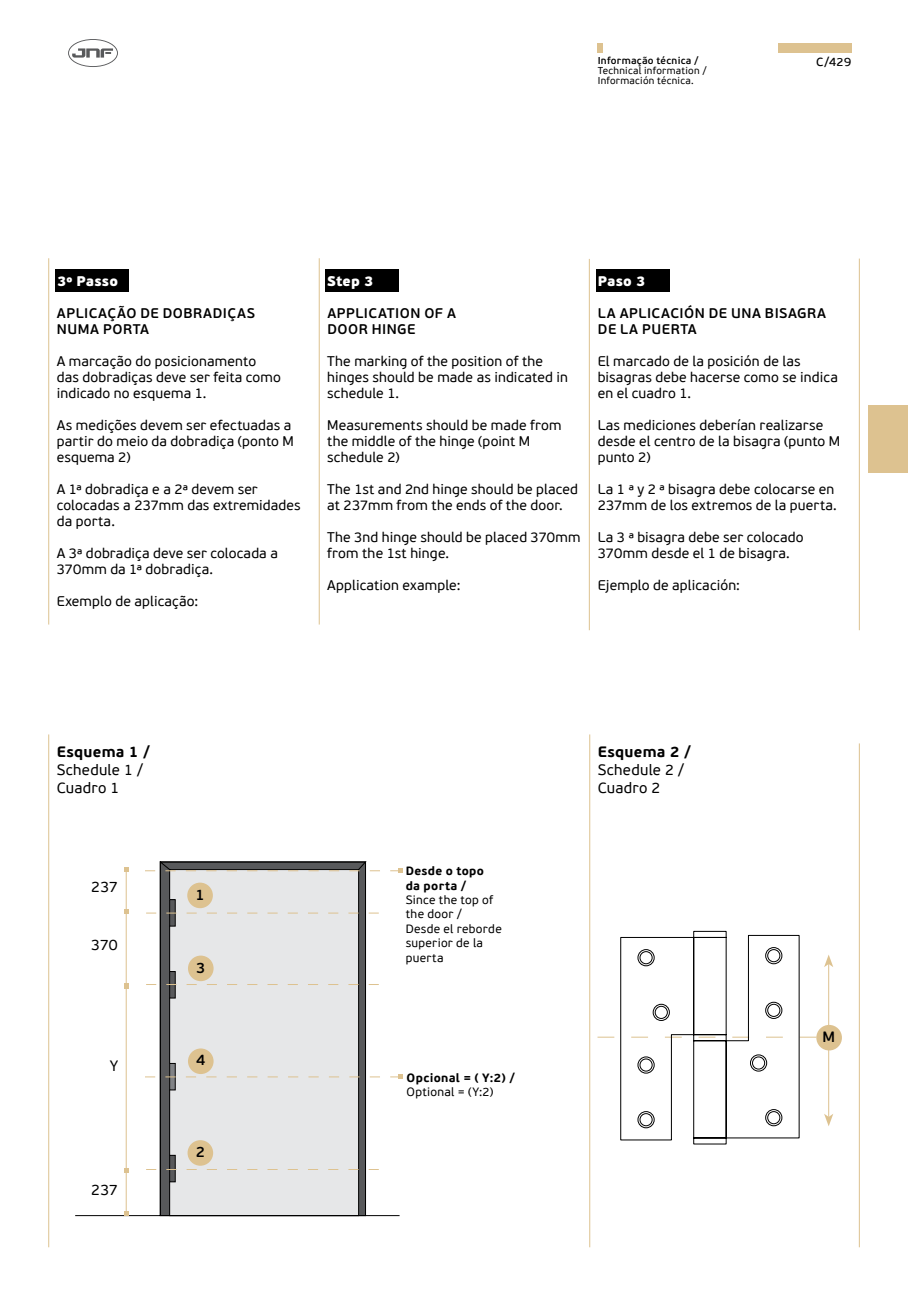
<style>
.page{position:relative;width:908px;height:1304px;background:#fff}
.page>*{position:absolute;margin:0;border:0;box-sizing:border-box;transform-origin:0 0}
.t1{font:15px "PF Beau Sans Pro";letter-spacing:.02em;color:#000}
.t2{font:700 15px "PF Beau Sans Pro";letter-spacing:.02em;color:#000}
.t3{font:600 15px "PF Beau Sans Pro";color:#000}
.legendas{font:14px/16px "PF Beau Sans Pro";letter-spacing:.01em;color:#000}
.t4{font:600 14px "PF Beau Sans Pro";letter-spacing:.04em;color:#000}
.legendas-2{font:900 14px "PF Beau Sans Pro";letter-spacing:.015em;color:#fff}
.t5{font:12px/14.4px "PF Beau Sans Pro";letter-spacing:.025em;color:#000}
.t6{font:700 12px "PF Beau Sans Pro";letter-spacing:.025em;color:#000}
.t7{font:12px "PF Beau Sans Pro Bbook";color:#000}
.t8{font:10px "PF Beau Sans Pro";letter-spacing:.025em;color:#000}
.t9{font:600 10px "PF Beau Sans Pro";letter-spacing:.025em;color:#000}
</style>
<div class="page">
<div style="left:55px;top:269px;width:73px;height:23px;background:#000"></div>
<div style="left:326px;top:269px;width:73px;height:23px;background:#000"></div>
<div style="left:596px;top:269px;width:73px;height:23px;background:#000"></div>
<svg style="left:68px;top:39px;width:50px;height:28px"></svg>
<div style="left:597px;top:43px;width:5px;height:9px;background:#ddc290"></div>
<div style="left:867px;top:405px;width:40px;height:67px;background:#ddc290"></div>
<hr style="left:48px;top:258px;width:1px;height:367px;background:#ddc290">
<hr style="left:318px;top:258px;width:1px;height:367px;background:#ddc290">
<hr style="left:588px;top:259px;width:1px;height:371px;background:#ddc290">
<hr style="left:858px;top:259px;width:1px;height:371px;background:#ddc290">
<hr style="left:48px;top:734px;width:1px;height:513px;background:#ddc290">
<hr style="left:589px;top:734px;width:1px;height:513px;background:#ddc290">
<hr style="left:858px;top:743px;width:1px;height:504px;background:#ddc290">
<svg style="left:75px;top:861px;width:325px;height:355px"></svg>
<div style="left:169px;top:900px;width:6px;height:26px;background:#58595b"></div>
<div style="left:169px;top:899px;width:6px;height:27px;border:1px solid #000"></div>
<div style="left:169px;top:972px;width:6px;height:26px;background:#58595b"></div>
<div style="left:169px;top:971px;width:6px;height:27px;border:1px solid #000"></div>
<div style="left:169px;top:1155px;width:6px;height:27px;background:#58595b"></div>
<div style="left:169px;top:1155px;width:6px;height:27px;border:1px solid #000"></div>
<div style="left:169px;top:1063px;width:6px;height:27px;background:#808285"></div>
<div style="left:169px;top:1063px;width:6px;height:27px;border:1px solid #000"></div>
<svg style="left:145px;top:869px;width:257px;height:4px"></svg>
<svg style="left:145px;top:1075px;width:257px;height:4px"></svg>
<svg style="left:146px;top:913px;width:232px;height:1px"></svg>
<svg style="left:146px;top:984px;width:232px;height:1px"></svg>
<svg style="left:146px;top:1169px;width:232px;height:1px"></svg>
<hr style="left:827px;top:964px;width:1px;height:153px;background:#ddc290">
<svg style="left:824px;top:955px;width:8px;height:12px"></svg>
<svg style="left:824px;top:1114px;width:8px;height:12px"></svg>
<hr style="left:126px;top:870px;width:1px;height:42px;background:#ddc290">
<svg style="left:124px;top:868px;width:4px;height:4px"></svg>
<hr style="left:126px;top:1170px;width:1px;height:43px;background:#ddc290">
<svg style="left:124px;top:1211px;width:4px;height:4px"></svg>
<hr style="left:126px;top:911px;width:1px;height:75px;background:#ddc290">
<svg style="left:124px;top:909px;width:4px;height:5px"></svg>
<hr style="left:126px;top:986px;width:1px;height:185px;background:#ddc290">
<svg style="left:124px;top:984px;width:4px;height:4px"></svg>
<svg style="left:124px;top:1168px;width:4px;height:5px"></svg>
<div style="left:816px;top:1025px;width:25px;height:25px;background:#ddc290;border-radius:50%"></div>
<div style="left:187px;top:883px;width:26px;height:25px;background:#ddc290;border-radius:50%"></div>
<div style="left:187px;top:1140px;width:26px;height:26px;background:#ddc290;border-radius:50%"></div>
<div style="left:188px;top:956px;width:25px;height:25px;background:#ddc290;border-radius:50%"></div>
<div style="left:188px;top:1048px;width:25px;height:26px;background:#ddc290;border-radius:50%"></div>
<svg style="left:597px;top:931px;width:219px;height:213px"></svg>
<div style="left:777px;top:43px;width:73px;height:9px;background:#ddc290"></div>
<p class="t9" style="left:597px;top:55px;width:102px">Informação técnica /</p>
<p class="t8" style="left:597px;top:65px;width:110px">Technical information /</p>
<p class="t8" style="left:597px;top:75px;width:97px">Información técnica.</p>
<p class="t7" style="left:815px;top:55px;width:36px">C/429</p>
<p class="legendas-2" style="left:57px;top:272px;width:63px">3º Passo</p>
<p class="t4" style="left:57px;top:305px;width:199px">APLICAÇÃO DE DOBRADIÇAS</p>
<p class="t4" style="left:57px;top:321px;width:94px">NUMA PORTA</p>
<p class="legendas" style="left:57px;top:353px;width:226px">A marcação do posicionamento das dobradiças deve ser feita como indicado no esquema 1.</p>
<p class="legendas" style="left:57px;top:417px;width:238px">As medições devem ser efectuadas a partir do meio da dobradiça (ponto M esquema 2)</p>
<p class="legendas" style="left:57px;top:481px;width:245px">A 1ª dobradiça e a 2ª devem ser colocadas a 237mm das extremidades da porta.</p>
<p class="legendas" style="left:57px;top:545px;width:222px">A 3ª dobradiça deve ser colocada a<br>370mm da 1ª dobradiça.</p>
<p class="legendas" style="left:57px;top:593px;width:143px">Exemplo de aplicação:</p>
<p class="legendas-2" style="left:327px;top:272px;width:48px">Step 3</p>
<p class="t4" style="left:327px;top:305px;width:130px">APPLICATION OF A</p>
<p class="t4" style="left:327px;top:321px;width:90px">DOOR HINGE</p>
<p class="legendas" style="left:327px;top:353px;width:242px">The marking of the position of the hinges should be made as indicated in</p>
<p class="legendas" style="left:327px;top:385px;width:73px">schedule 1.</p>
<p class="legendas" style="left:327px;top:417px;width:236px">Measurements should be made from the middle of the hinge (point M schedule 2)</p>
<p class="legendas" style="left:327px;top:481px;width:252px">The 1st and 2nd hinge should be placed at 237mm from the ends of the door.</p>
<p class="legendas" style="left:327px;top:529px;width:255px">The 3nd hinge should be placed 370mm from the 1st hinge.</p>
<p class="legendas" style="left:327px;top:577px;width:135px">Application example:</p>
<p class="legendas-2" style="left:597px;top:272px;width:49px">Paso 3</p>
<p class="t4" style="left:597px;top:305px;width:230px">LA APLICACIÓN DE UNA BISAGRA</p>
<p class="t4" style="left:597px;top:321px;width:100px">DE LA PUERTA</p>
<p class="legendas" style="left:597px;top:353px;width:241px">El marcado de la posición de las bisagras debe hacerse como se indica en el cuadro 1.</p>
<p class="legendas" style="left:597px;top:417px;width:244px">Las mediciones deberían realizarse desde el centro de la bisagra (punto M punto 2)</p>
<p class="legendas" style="left:597px;top:481px;width:240px">La 1 ª y 2 ª bisagra debe colocarse en<br>237mm de los extremos de la puerta.</p>
<p class="legendas" style="left:597px;top:529px;width:207px">La 3 ª bisagra debe ser colocado<br>370mm desde el 1 de bisagra.</p>
<p class="legendas" style="left:597px;top:577px;width:144px">Ejemplo de aplicación:</p>
<p class="t2" style="left:57px;top:742px;width:95px">Esquema 1 /</p>
<p class="t1" style="left:57px;top:761px;width:88px">Schedule 1 /</p>
<p class="t1" style="left:57px;top:779px;width:64px">Cuadro 1</p>
<p class="t1" style="left:91px;top:879px;width:28px">237</p>
<p class="t1" style="left:91px;top:936px;width:28px">370</p>
<p class="t1" style="left:110px;top:1058px;width:10px">Y</p>
<p class="t1" style="left:91px;top:1181px;width:28px">237</p>
<p class="t3" style="left:195px;top:885px;width:11px">1</p>
<p class="t3" style="left:196px;top:958px;width:11px">3</p>
<p class="t3" style="left:196px;top:1051px;width:11px">4</p>
<p class="t3" style="left:196px;top:1143px;width:11px">2</p>
<p class="t6" style="left:405px;top:863px;width:80px">Desde o topo</p>
<p class="t6" style="left:405px;top:878px;width:62px">da porta /</p>
<p class="t5" style="left:405px;top:893px;width:89px">Since the top of</p>
<p class="t5" style="left:405px;top:907px;width:58px">the door /</p>
<p class="t5" style="left:405px;top:922px;width:97px">Desde el reborde superior de la puerta</p>
<p class="t6" style="left:406px;top:1070px;width:110px">Opcional = ( Y:2) /</p>
<p class="t5" style="left:406px;top:1085px;width:88px">Optional = (Y:2)</p>
<p class="t2" style="left:597px;top:742px;width:95px">Esquema 2 /</p>
<p class="t1" style="left:597px;top:761px;width:88px">Schedule 2 /</p>
<p class="t1" style="left:597px;top:779px;width:64px">Cuadro 2</p>
<p class="t3" style="left:822px;top:1028px;width:14px">M</p>
</div>
